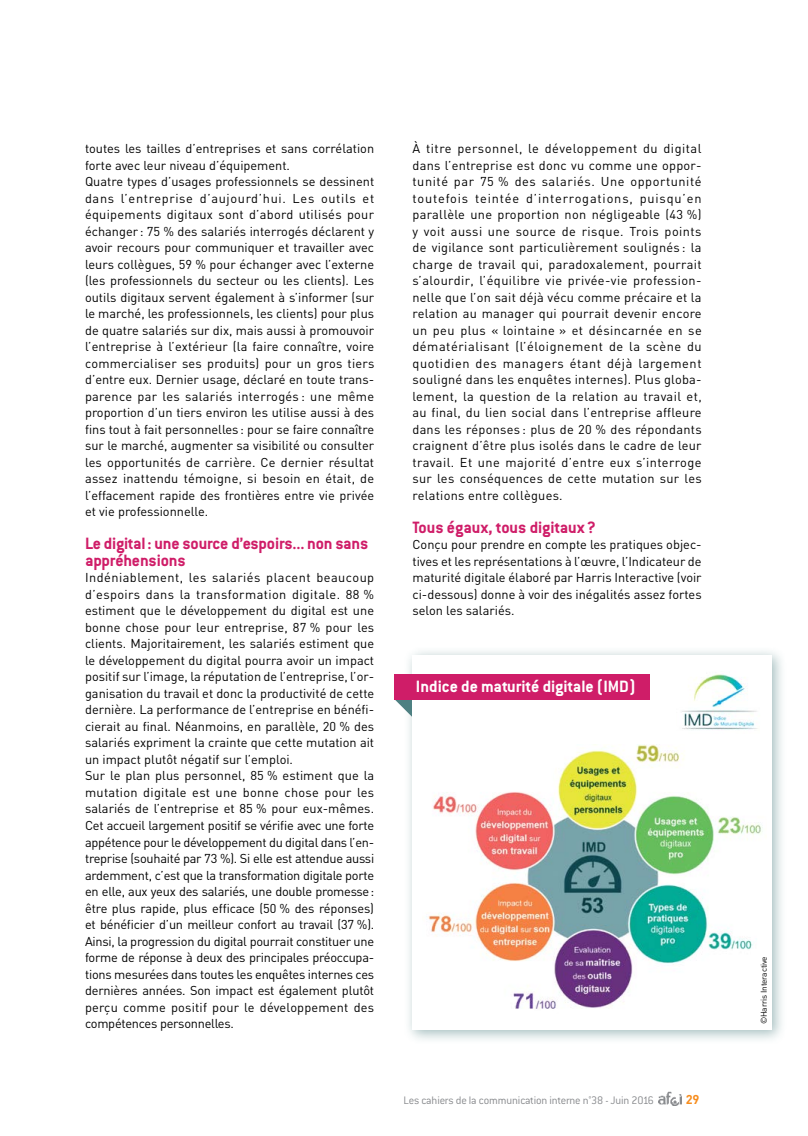
<style>
.page{position:relative;width:808px;height:1136px;background:#fff}
.page>*{position:absolute;margin:0;border:0;box-sizing:border-box;transform-origin:0 0}
.t1{font:700 18px/16.5px "Conduit ITC";letter-spacing:-.01em;color:#cf1d68}
.t2{font:700 18px "Conduit ITC";color:#fff}
.t3{font:12.75px/16.5px "DIN";color:#000}
.t4{font:700 12.75px "DIN";color:#f78d1e}
.t5{font:300 12px "Conduit ITC";letter-spacing:-.02em;color:#888a8d}
.t6{font:8.25px "DIN";letter-spacing:-.02em;color:#000}
</style>
<div class="page">
<img style="left:658px;top:1091px;width:23px;height:14px">
<svg style="left:395px;top:699px;width:9px;height:10px"></svg>
<div style="left:404px;top:646px;width:383px;height:398px;background:#4e8082;opacity:.5"></div>
<div style="left:412px;top:655px;width:360px;height:374px;background:#fff"></div>
<img style="left:428px;top:744px;width:333px;height:265px">
<img style="left:682px;top:674px;width:76px;height:56px">
<div style="left:395px;top:674px;width:255px;height:25px;background:#cf1d68"></div>
<p class="t3" style="left:85px;top:140px;width:291px">toutes les tailles d’entreprises et sans corrélation forte avec leur niveau d’équipement.<br>Quatre types d’usages professionnels se dessinent dans l’entreprise d’aujourd’hui. Les outils et équipements digitaux sont d’abord utilisés pour échanger : 75 % des salariés interrogés déclarent y avoir recours pour communiquer et travailler avec leurs collègues, 59 % pour échanger avec l’externe (les professionnels du secteur ou les clients). Les outils digitaux servent également à s’informer (sur le marché, les professionnels, les clients) pour plus de quatre salariés sur dix, mais aussi à promouvoir l’entreprise à l’extérieur (la faire connaître, voire commercialiser ses produits) pour un gros tiers d’entre eux. Dernier usage, déclaré en toute trans&shy;parence par les salariés interrogés : une même proportion d’un tiers environ les utilise aussi à des fins tout à fait personnelles : pour se faire connaître sur le marché, augmenter sa visibilité ou consulter les opportunités de carrière. Ce dernier résultat assez inattendu témoigne, si besoin en était, de l’effacement rapide des frontières entre vie privée et vie professionnelle.</p>
<h1 class="t1" style="left:85px;top:535px;width:285px">Le digital: une source d’espoirs... non sans appréhensions</h1>
<p class="t3" style="left:85px;top:569px;width:291px">Indéniablement, les salariés placent beaucoup d’espoirs dans la transformation digitale. 88 % estiment que le développement du digital est une bonne chose pour leur entreprise, 87 % pour les clients. Majoritairement, les salariés estiment que le développement du digital pourra avoir un impact positif sur l’image, la réputation de l’entreprise, l’or&shy;ganisation du travail et donc la productivité de cette dernière. La performance de l’entreprise en bénéfi&shy;cierait au final. Néanmoins, en parallèle, 20 % des salariés expriment la crainte que cette mutation ait un impact plutôt négatif sur l’emploi.<br>Sur le plan plus personnel, 85 % estiment que la mutation digitale est une bonne chose pour les salariés de l’entreprise et 85 % pour eux-mêmes.<br>Cet accueil largement positif se vérifie avec une forte appétence pour le développement du digital dans l’en&shy;treprise (souhaité par 73 %). Si elle est attendue aussi ardemment, c’est que la transformation digitale porte en elle, aux yeux des salariés, une double promesse: être plus rapide, plus efficace (50 % des réponses) et bénéficier d’un meilleur confort au travail (37 %).<br>Ainsi, la progression du digital pourrait constituer une forme de réponse à deux des principales préoccupa&shy;tions mesurées dans toutes les enquêtes internes ces dernières années. Son impact est également plutôt perçu comme positif pour le développement des compétences personnelles.</p>
<p class="t3" style="left:412px;top:140px;width:291px;text-align:justify">À titre personnel, le développement du digital dans l’entreprise est donc vu comme une oppor&shy;tunité par 75 % des salariés. Une opportunité toutefois teintée d’interrogations, puisqu’en parallèle une proportion non négligeable (43 %) y voit aussi une source de risque. Trois points de vigilance sont particulièrement soulignés : la charge de travail qui, paradoxalement, pourrait s’alourdir, l’équilibre vie privée-vie profession&shy;nelle que l’on sait déjà vécu comme précaire et la relation au manager qui pourrait devenir encore un peu plus « lointaine » et désincarnée en se dématérialisant (l’éloignement de la scène du quotidien des managers étant déjà largement souligné dans les enquêtes internes). Plus globa&shy;lement, la question de la relation au travail et, au final, du lien social dans l’entreprise affleure dans les réponses : plus de 20 % des répondants craignent d’être plus isolés dans le cadre de leur travail. Et une majorité d’entre eux s’interroge sur les conséquences de cette mutation sur les relations entre collègues.</p>
<h1 class="t1" style="left:412px;top:518px;width:185px">Tous égaux, tous digitaux?</h1>
<p class="t3" style="left:412px;top:536px;width:291px;text-align:justify">Conçu pour prendre en compte les pratiques objec&shy;tives et les représentations à l’œuvre, l’Indicateur de maturité digitale élaboré par Harris Interactive (voir ci-dessous) donne à voir des inégalités assez fortes selon les salariés.</p>
<h1 class="t2" style="left:416px;top:676px;width:221px">Indice de maturité digitale (IMD)</h1>
<p class="t5" style="left:403px;top:1093px;width:252px">Les cahiers de la communication interne n°38 - Juin 2016</p>
<p class="t4" style="left:686px;top:1090px;width:15px">29</p>
<p class="t6" style="left:759px;top:1024px;width:70px;rotate:-90deg">©Harris Interactive</p>
</div>
